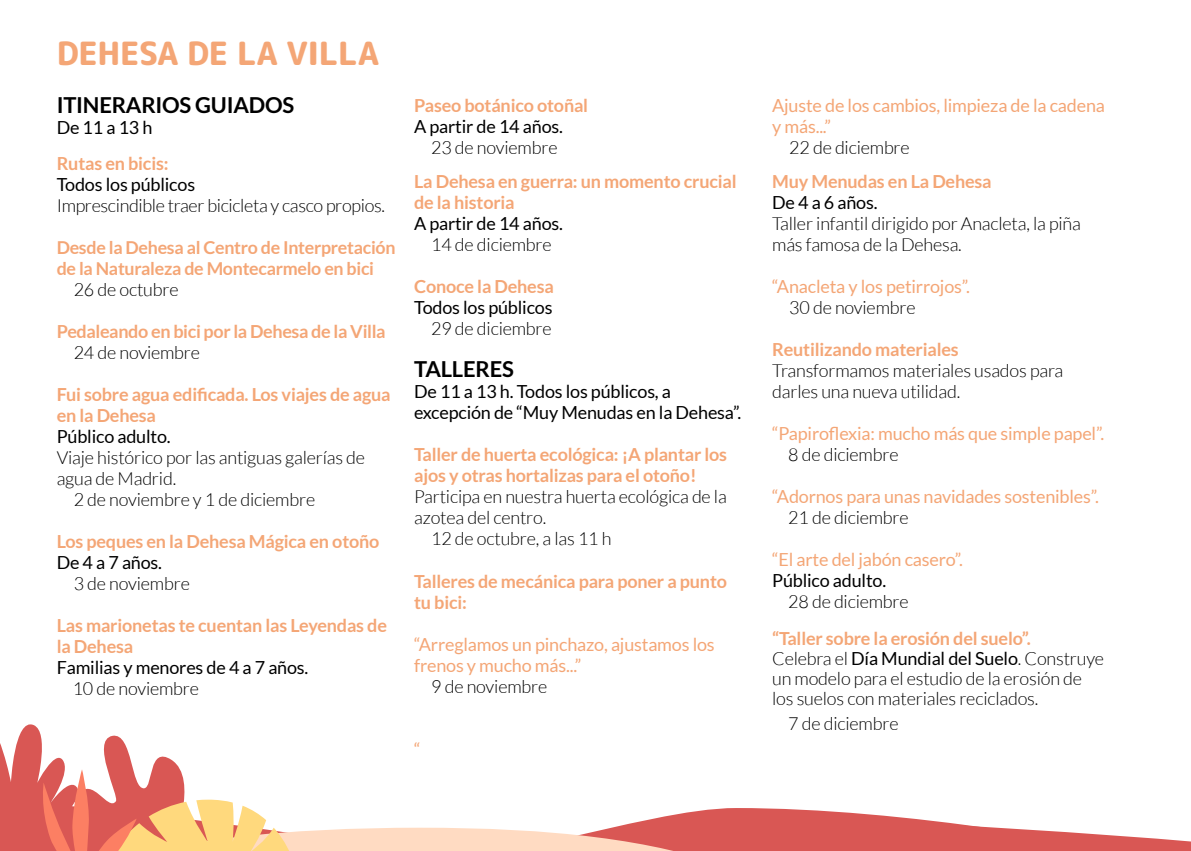
<style>
.page{position:relative;width:1191px;height:851px;background:#fff}
.page>*{position:absolute;margin:0;border:0;box-sizing:border-box;transform-origin:0 0}
.t1{font:800 32px "Rounded Mplus 1 c";letter-spacing:-.01em;color:#f4a676}
.t2{font:700 22px "Lato";letter-spacing:-.01em;color:#000}
.t3{font:300 18px/20px "Lato";letter-spacing:-.01em;color:#000}
.t4{font:700 18px/21px "Lato";letter-spacing:-.01em;color:#f4a676}
.t5{font:18px/21px "Lato";letter-spacing:-.01em;color:#f4a676}
.t6{font:18px/21px "Lato";letter-spacing:-.01em;color:#000}
.t7{font:700 17.8px/21px "Lato";letter-spacing:-.015em;color:#f4a676}
.s1{font-weight:700;color:#f4a676}
.s2{font-weight:400}
</style>
<div class="page">
<svg style="left:732px;top:808px;width:154px;height:42px;background:#dd6c6a"></svg>
<svg style="left:0;top:724px;width:732px;height:126px"></svg>
<svg style="left:792px;top:816px;width:399px;height:34px"></svg>
<h1 class="t1" style="left:57px;top:31px;width:324px">DEHESA DE LA VILLA</h1>
<p class="t2" style="left:57px;top:92px;width:239px">ITINERARIOS GUIADOS</p>
<p class="t6" style="left:57px;top:117px;width:97px">De 11 a 13 h</p>
<p class="t4" style="left:57px;top:153px;width:113px">Rutas en bicis:</p>
<p class="t6" style="left:57px;top:174px;width:140px">Todos los públicos</p>
<p class="t3" style="left:57px;top:196px;width:330px">Imprescindible traer bicicleta y casco propios.</p>
<p class="t7" style="left:57px;top:237px;width:340px">Desde la Dehesa al Centro de Interpretación de la Naturaleza de Montecarmelo en bici</p>
<p class="t3" style="left:74px;top:280px;width:106px">26 de octubre</p>
<p class="t4" style="left:57px;top:321px;width:330px">Pedaleando en bici por la Dehesa de la Villa</p>
<p class="t3" style="left:74px;top:343px;width:128px">24 de noviembre</p>
<p class="t4" style="left:57px;top:384px;width:335px">Fui sobre agua edificada. Los viajes de agua en la Dehesa</p>
<p class="t6" style="left:57px;top:426px;width:115px">Público adulto.</p>
<p class="t3" style="left:57px;top:448px;width:310px">Viaje histórico por las antiguas galerías de</p>
<p class="t3" style="left:57px;top:469px;width:121px">agua de Madrid.</p>
<p class="t3" style="left:74px;top:490px;width:243px">2 de noviembre y 1 de diciembre</p>
<p class="t4" style="left:57px;top:531px;width:324px">Los peques en la Dehesa Mágica en otoño</p>
<p class="t6" style="left:57px;top:552px;width:107px">De 4 a 7 años.</p>
<p class="t3" style="left:74px;top:574px;width:118px">3 de noviembre</p>
<p class="t4" style="left:57px;top:615px;width:332px">Las marionetas te cuentan las Leyendas de la Dehesa</p>
<p class="t6" style="left:57px;top:657px;width:253px">Familias y menores de 4 a 7 años.</p>
<p class="t3" style="left:73px;top:679px;width:128px">10 de noviembre</p>
<p class="t4" style="left:414px;top:95px;width:175px">Paseo botánico otoñal</p>
<p class="t6" style="left:414px;top:116px;width:150px">A partir de 14 años.</p>
<p class="t3" style="left:431px;top:138px;width:128px">23 de noviembre</p>
<p class="t4" style="left:414px;top:171px;width:324px">La Dehesa en guerra: un momento crucial de la historia</p>
<p class="t6" style="left:414px;top:213px;width:150px">A partir de 14 años.</p>
<p class="t3" style="left:431px;top:235px;width:122px">14 de diciembre</p>
<p class="t4" style="left:414px;top:276px;width:141px">Conoce la Dehesa</p>
<p class="t6" style="left:414px;top:297px;width:140px">Todos los públicos</p>
<p class="t3" style="left:431px;top:319px;width:122px">29 de diciembre</p>
<p class="t2" style="left:414px;top:356px;width:101px">TALLERES</p>
<p class="t6" style="left:414px;top:381px;width:329px">De 11 a 13 h. Todos los públicos, a excepción de “Muy Menudas en la Dehesa”.</p>
<p class="t4" style="left:414px;top:444px;width:314px">Taller de huerta ecológica: ¡A plantar los ajos y otras hortalizas para el otoño!</p>
<p class="t3" style="left:414px;top:487px;width:314px">Participa en nuestra huerta ecológica de la</p>
<p class="t3" style="left:414px;top:508px;width:134px">azotea del centro.</p>
<p class="t3" style="left:431px;top:529px;width:182px">12 de octubre, a las 11 h</p>
<p class="t4" style="left:414px;top:570px;width:314px">Talleres de mecánica para poner a punto tu bici:</p>
<p class="t5" style="left:414px;top:633px;width:302px">“Arreglamos un pinchazo, ajustamos los frenos y mucho más...”</p>
<p class="t3" style="left:431px;top:676px;width:118px">9 de noviembre</p>
<p class="t5" style="left:414px;top:738px;width:8px">“</p>
<p class="t5" style="left:772px;top:95px;width:334px">Ajuste de los cambios, limpieza de la cadena y más...”</p>
<p class="t3" style="left:789px;top:137px;width:122px">22 de diciembre</p>
<p class="t4" style="left:772px;top:170px;width:221px">Muy Menudas en La Dehesa</p>
<p class="t6" style="left:772px;top:192px;width:107px">De 4 a 6 años.</p>
<p class="t3" style="left:772px;top:213px;width:310px;line-height:21px">Taller infantil dirigido por Anacleta, la piña más famosa de la Dehesa.</p>
<p class="t5" style="left:772px;top:276px;width:199px">“Anacleta y los petirrojos”.</p>
<p class="t3" style="left:789px;top:297px;width:128px">30 de noviembre</p>
<p class="t4" style="left:772px;top:338px;width:188px">Reutilizando materiales</p>
<p class="t3" style="left:772px;top:360px;width:293px;line-height:21px">Transformamos materiales usados para darles una nueva utilidad.</p>
<p class="t5" style="left:772px;top:423px;width:333px">“Papiroflexia: mucho más que simple papel”.</p>
<p class="t3" style="left:788px;top:444px;width:112px">8 de diciembre</p>
<p class="t5" style="left:772px;top:486px;width:328px">“Adornos para unas navidades sostenibles”.</p>
<p class="t3" style="left:788px;top:507px;width:122px">21 de diciembre</p>
<p class="t5" style="left:772px;top:549px;width:192px">“El arte del jabón casero”.</p>
<p class="t6" style="left:772px;top:570px;width:115px">Público adulto.</p>
<p class="t3" style="left:788px;top:591px;width:122px">28 de diciembre</p>
<p class="t3" style="left:772px;top:628px;width:333px"><span class="s1">“Taller sobre la erosión del suelo”.<br></span>Celebra el <span class="s2">Día Mundial del Suelo</span>. Construye un modelo para el estudio de la erosión de los suelos con materiales reciclados.</p>
<p class="t3" style="left:788px;top:713px;width:112px">7 de diciembre</p>
</div>
